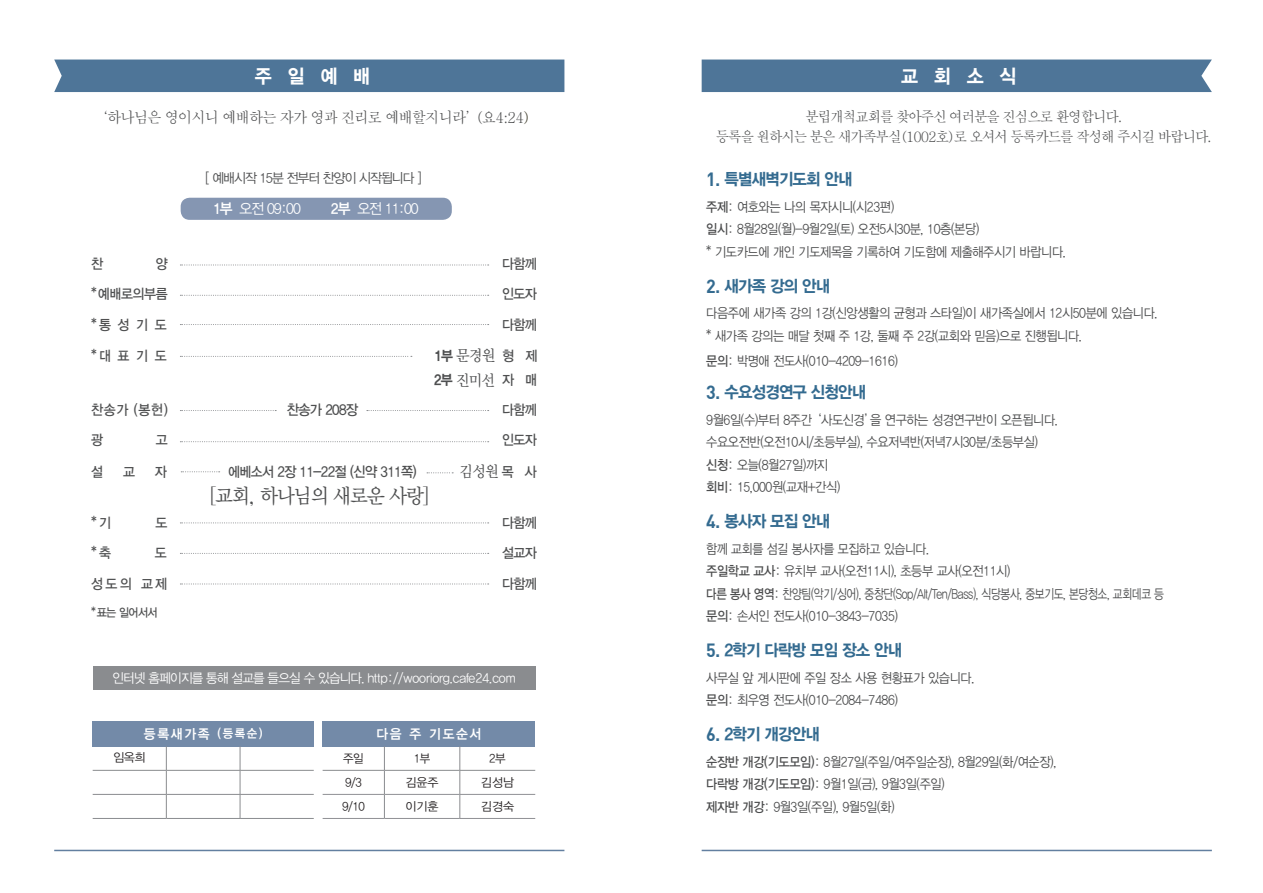
<style>
.page{position:relative;width:1263px;height:893px;background:#fff}
.page>*{position:absolute;margin:0;border:0;box-sizing:border-box;transform-origin:0 0}
.t1{font:20.55px "YDIY Mj O330";letter-spacing:-.06em;color:#4e4f50;scale:.93 1}
.t2{font:19.5px "YDIYGO350";letter-spacing:.85em;color:#fff;scale:.95 1}
.t3{font:16.5px "YDIYGO350";letter-spacing:-.05em;color:#346b90;scale:.95 1}
.t4{font:15.45px "YDIY Mj O330";letter-spacing:-.05em;color:#4e4f50;scale:.93 1}
.t5{font:500 15px "Adobe Myungjo Std";letter-spacing:-.06em;color:#4b4c4d;scale:.95 1}
.t6{font:14.7px "YDIYGO320";letter-spacing:-.07em;color:#fff;scale:.95 1}
.t7{font:500 14.25px "Adobe Myungjo Std";letter-spacing:-.08em;color:#4b4c4d;scale:.95 1}
.t8{font:14.25px "YDIYGO330";letter-spacing:-.05em;color:#4e4f50;scale:.93 1}
.t9{font:13.95px "YDIYGO330";letter-spacing:-.03em;color:#4e4f50;scale:.93 1}
.t10{font:13.5px "YDIYGO320";letter-spacing:-.03em;color:#4b4c4d;scale:.9 1}
.t11{font:13.5px "YDIYGO320";letter-spacing:-.03em;color:#4b4c4d;scale:.84 1}
.t12{font:13.5px "YDIYGO320";letter-spacing:-.03em;color:#4b4c4d;scale:.88 1}
.t13{font:13.5px "YDIYGO320";letter-spacing:-.07em;color:#4e4f50;scale:.95 1}
.t14{font:13.5px "YDIYGO340";letter-spacing:.13em;color:#fff;scale:.95 1}
.t15{font:13.2px "YDIYGO320";letter-spacing:-.035em;color:#fff;scale:.95 1}
.t16{font:12px "YDIYGO320";color:#231f20}
.t17{font:12px "YDIYGO320";color:#231f20;scale:.95 1}
.t18{font:11.7px "YDIYGO330";letter-spacing:-.05em;color:#4e4f50;scale:.93 1}
.s1{color:#3e3c2b}
.s2{font-family:"YDIYGO340"}
.s3{font-family:"YDIYGO350";font-size:13.95px}
.s4{font-family:"YDIYGO330";font-size:13.95px}
.s5{font-size:13.95px}
.s6{font-size:12px}
.s7{font-family:"Dinbol";font-size:18.75px}
.s8{font-family:"YDIYGO330"}
</style>
<div class="page">
<div style="left:54px;top:60px;width:510px;height:32px;background:#4e7598"></div>
<div style="left:702px;top:60px;width:510px;height:32px;background:#4e7598"></div>
<hr style="left:702px;top:850px;width:510px;height:1px;background:#627fa0">
<div style="left:323px;top:721px;width:212px;height:25px;background:#738aa8"></div>
<hr style="left:323px;top:770px;width:61px;height:1px;background:#8a8c8f">
<hr style="left:384px;top:770px;width:76px;height:1px;background:#8a8c8f">
<hr style="left:460px;top:770px;width:75px;height:1px;background:#8a8c8f">
<svg style="left:384px;top:746px;width:1px;height:72px"></svg>
<svg style="left:460px;top:746px;width:1px;height:72px"></svg>
<hr style="left:323px;top:794px;width:61px;height:1px;background:#8f9094">
<hr style="left:384px;top:794px;width:76px;height:1px;background:#8f9094">
<hr style="left:460px;top:794px;width:75px;height:1px;background:#8f9094">
<hr style="left:323px;top:818px;width:61px;height:1px;background:#8f9094">
<hr style="left:384px;top:818px;width:76px;height:1px;background:#8f9094">
<hr style="left:460px;top:818px;width:75px;height:1px;background:#8f9094">
<div style="left:93px;top:666px;width:442px;height:24px;background:#8a8c8f"></div>
<svg style="left:180px;top:264px;width:309px;height:1px"></svg>
<svg style="left:180px;top:295px;width:309px;height:1px"></svg>
<svg style="left:180px;top:553px;width:309px;height:1px"></svg>
<svg style="left:180px;top:583px;width:309px;height:1px"></svg>
<svg style="left:180px;top:324px;width:309px;height:1px"></svg>
<svg style="left:180px;top:441px;width:309px;height:1px"></svg>
<svg style="left:180px;top:356px;width:232px;height:1px"></svg>
<svg style="left:180px;top:410px;width:96px;height:1px"></svg>
<svg style="left:367px;top:410px;width:122px;height:1px"></svg>
<div style="left:181px;top:198px;width:271px;height:22px;background:#8596b2;border-radius:9px"></div>
<div style="left:93px;top:721px;width:221px;height:25px;background:#738aa8"></div>
<hr style="left:93px;top:770px;width:73px;height:1px;background:#8a8c8f">
<hr style="left:166px;top:770px;width:74px;height:1px;background:#8a8c8f">
<hr style="left:240px;top:770px;width:74px;height:1px;background:#8a8c8f">
<hr style="left:93px;top:794px;width:73px;height:1px;background:#8a8c8f">
<hr style="left:166px;top:794px;width:74px;height:1px;background:#8a8c8f">
<svg style="left:166px;top:746px;width:1px;height:72px"></svg>
<hr style="left:240px;top:794px;width:74px;height:1px;background:#8a8c8f">
<svg style="left:240px;top:746px;width:1px;height:72px"></svg>
<hr style="left:93px;top:818px;width:73px;height:1px;background:#8a8c8f">
<hr style="left:166px;top:818px;width:74px;height:1px;background:#8a8c8f">
<hr style="left:240px;top:818px;width:74px;height:1px;background:#8a8c8f">
<hr style="left:54px;top:850px;width:510px;height:1px;background:#627fa0">
<svg style="left:181px;top:471px;width:39px;height:1px"></svg>
<svg style="left:427px;top:472px;width:26px;height:1px"></svg>
<svg style="left:180px;top:522px;width:309px;height:1px"></svg>
<p class="t2" style="left:255px;top:66px;width:123px">주일예배</p>
<p class="t2" style="left:901px;top:66px;width:123px">교회소식</p>
<p class="t5" style="left:94px;top:109px;width:461px">‘하나님은 영이시니 예배하는 자가 영과 진리로 예배할지니라’(요4:24<span class="s1">)</span></p>
<p class="t7" style="left:805px;top:109px;width:335px">분립개척교회를 찾아주신 여러분을 진심으로 환영합니다.</p>
<p class="t7" style="left:716px;top:129px;width:523px">등록을 원하시는 분은 새가족부실(1002호)로 오셔서 등록카드를 작성해 주시길 바랍니다.</p>
<p class="t13" style="left:206px;top:171px;width:229px">[ 예배시작 15분 전부터 찬양이 시작됩니다 ]</p>
<p class="t6" style="left:213px;top:201px;width:94px"><span class="s2">1부</span> 오전 09:00</p>
<p class="t6" style="left:331px;top:201px;width:94px"><span class="s2">2부</span> 오전 11:00</p>
<p class="t9" style="left:91px;top:256px;width:14px">찬</p>
<p class="t9" style="left:156px;top:256px;width:14px">양</p>
<p class="t9" style="left:502px;top:256px;width:39px">다함께</p>
<p class="t9" style="left:91px;top:286px;width:84px">* 예배로의부름</p>
<p class="t9" style="left:502px;top:286px;width:39px">인도자</p>
<p class="t9" style="left:91px;top:317px;width:83px">* 통성기도</p>
<p class="t9" style="left:502px;top:317px;width:39px">다함께</p>
<p class="t9" style="left:91px;top:348px;width:83px">* 대표기도</p>
<p class="t4" style="left:434px;top:348px;width:112px"><span class="s3">1부</span> 문경원 <span class="s4">형 제</span></p>
<p class="t4" style="left:434px;top:372px;width:112px"><span class="s3">2부</span> 진미선 <span class="s4">자 매</span></p>
<p class="t9" style="left:91px;top:402px;width:84px">찬송가 (봉헌)</p>
<p class="t8" style="left:287px;top:402px;width:78px">찬송가 208장</p>
<p class="t9" style="left:502px;top:402px;width:39px">다함께</p>
<p class="t9" style="left:91px;top:433px;width:14px">광</p>
<p class="t9" style="left:156px;top:433px;width:14px">고</p>
<p class="t9" style="left:502px;top:433px;width:39px">인도자</p>
<p class="t9" style="left:91px;top:464px;width:14px">설</p>
<p class="t9" style="left:123px;top:464px;width:14px">교</p>
<p class="t9" style="left:155px;top:464px;width:14px">자</p>
<p class="t8" style="left:228px;top:463px;width:204px"><span class="s5">에베소서</span> 2장 11-22절 (신약 311쪽)</p>
<p class="t4" style="left:460px;top:464px;width:84px">김성원 <span class="s4">목 사</span></p>
<p class="t1" style="left:209px;top:485px;width:238px">[교회, 하나님의 새로운 사랑]</p>
<p class="t9" style="left:91px;top:515px;width:23px">* 기</p>
<p class="t9" style="left:155px;top:515px;width:14px">도</p>
<p class="t9" style="left:502px;top:515px;width:39px">다함께</p>
<p class="t9" style="left:91px;top:546px;width:23px">* 축</p>
<p class="t9" style="left:155px;top:546px;width:14px">도</p>
<p class="t9" style="left:502px;top:546px;width:39px">설교자</p>
<p class="t9" style="left:91px;top:576px;width:83px">성도의 교제</p>
<p class="t9" style="left:502px;top:576px;width:39px">다함께</p>
<p class="t18" style="left:91px;top:606px;width:73px">* 표는 일어서서</p>
<p class="t15" style="left:113px;top:671px;width:426px">인터넷 홈페이지를 통해 설교를 들으실 수 있습니다. http://wooriorg.cafe24.com</p>
<p class="t14" style="left:144px;top:726px;width:126px">등록새가족 <span class="s6">(등록순)</span></p>
<p class="t16" style="left:113px;top:751px;width:34px">임옥희</p>
<p class="t14" style="left:376px;top:726px;width:112px">다음 주 기도순서</p>
<p class="t17" style="left:343px;top:752px;width:23px">주일</p>
<p class="t17" style="left:414px;top:752px;width:19px">1부</p>
<p class="t17" style="left:489px;top:752px;width:19px">2부</p>
<p class="t17" style="left:345px;top:776px;width:19px">9/3</p>
<p class="t16" style="left:406px;top:776px;width:35px">김윤주</p>
<p class="t16" style="left:481px;top:776px;width:35px">김성남</p>
<p class="t17" style="left:342px;top:800px;width:25px">9/10</p>
<p class="t16" style="left:406px;top:800px;width:35px">이기훈</p>
<p class="t16" style="left:481px;top:800px;width:35px">김경숙</p>
<p class="t3" style="left:706px;top:171px;width:156px"><span class="s7">1</span>. 특별새벽기도회 안내</p>
<p class="t10" style="left:706px;top:199px;width:210px"><span class="s8">주제</span>: 여호와는 나의 목자시니(시23편)</p>
<p class="t10" style="left:706px;top:222px;width:305px"><span class="s8">일시</span>: 8월28일(월)-9월2일(토) 오전5시30분, 10층(본당)</p>
<p class="t10" style="left:706px;top:244px;width:401px">* 기도카드에 개인 기도제목을 기록하여 기도함에 제출해주시기 바랍니다.</p>
<p class="t3" style="left:706px;top:277px;width:132px"><span class="s7">2</span>. 새가족 강의 안내</p>
<p class="t10" style="left:706px;top:306px;width:503px">다음주에 새가족 강의 1강(신앙생활의 균형과 스타일)이 새가족실에서 12시50분에 있습니다.</p>
<p class="t10" style="left:706px;top:328px;width:419px">* 새가족 강의는 매달 첫째 주 1강, 둘째 주 2강(교회와 믿음)으로 진행됩니다.</p>
<p class="t10" style="left:706px;top:354px;width:215px"><span class="s8">문의</span>: 박명애 전도사(010-4209-1616)</p>
<p class="t3" style="left:706px;top:384px;width:170px"><span class="s7">3</span>. 수요성경연구 신청안내</p>
<p class="t10" style="left:706px;top:412px;width:392px">9월6일(수)부터 8주간 ‘사도신경’을 연구하는 성경연구반이 오픈됩니다.</p>
<p class="t10" style="left:706px;top:435px;width:370px">수요오전반(오전10시/초등부실), 수요저녁반(저녁7시30분/초등부실)</p>
<p class="t10" style="left:706px;top:457px;width:137px"><span class="s8">신청</span>: 오늘(8월27일)까지</p>
<p class="t10" style="left:706px;top:480px;width:150px"><span class="s8">회비</span>: 15,000원(교재+간식)</p>
<p class="t3" style="left:706px;top:513px;width:132px"><span class="s7">4</span>. 봉사자 모집 안내</p>
<p class="t12" style="left:706px;top:541px;width:255px">함께 교회를 섬길 봉사자를 모집하고 있습니다.</p>
<p class="t10" style="left:706px;top:564px;width:339px"><span class="s8">주일학교 교사</span>: 유치부 교사(오전11시), 초등부 교사(오전11시)</p>
<p class="t11" style="left:706px;top:586px;width:546px"><span class="s8">다른 봉사 영역</span>: 찬양팀(악기/싱어), 중창단(Sop/Alt/Ten/Bass), 식당봉사, 중보기도, 본당청소, 교회데코 등</p>
<p class="t10" style="left:706px;top:609px;width:215px"><span class="s8">문의</span>: 손서인 전도사(010-3843-7035)</p>
<p class="t3" style="left:706px;top:642px;width:208px"><span class="s7">5</span>. 2학기 다락방 모임 장소 안내</p>
<p class="t10" style="left:706px;top:670px;width:300px">사무실 앞 게시판에 주일 장소 사용 현황표가 있습니다.</p>
<p class="t10" style="left:706px;top:693px;width:215px"><span class="s8">문의</span>: 최우영 전도사(010-2084-7486)</p>
<p class="t3" style="left:706px;top:726px;width:121px"><span class="s7">6</span>. 2학기 개강안내</p>
<p class="t10" style="left:706px;top:754px;width:391px"><span class="s8">순장반 개강(기도모임)</span>: 8월27일(주일/여주일순장), 8월29일(화/여순장),</p>
<p class="t10" style="left:706px;top:777px;width:267px"><span class="s8">다락방 개강(기도모임)</span>: 9월1일(금), 9월3일(주일)</p>
<p class="t10" style="left:706px;top:799px;width:211px"><span class="s8">제자반 개강</span>: 9월3일(주일), 9월5일(화)</p>
</div>
